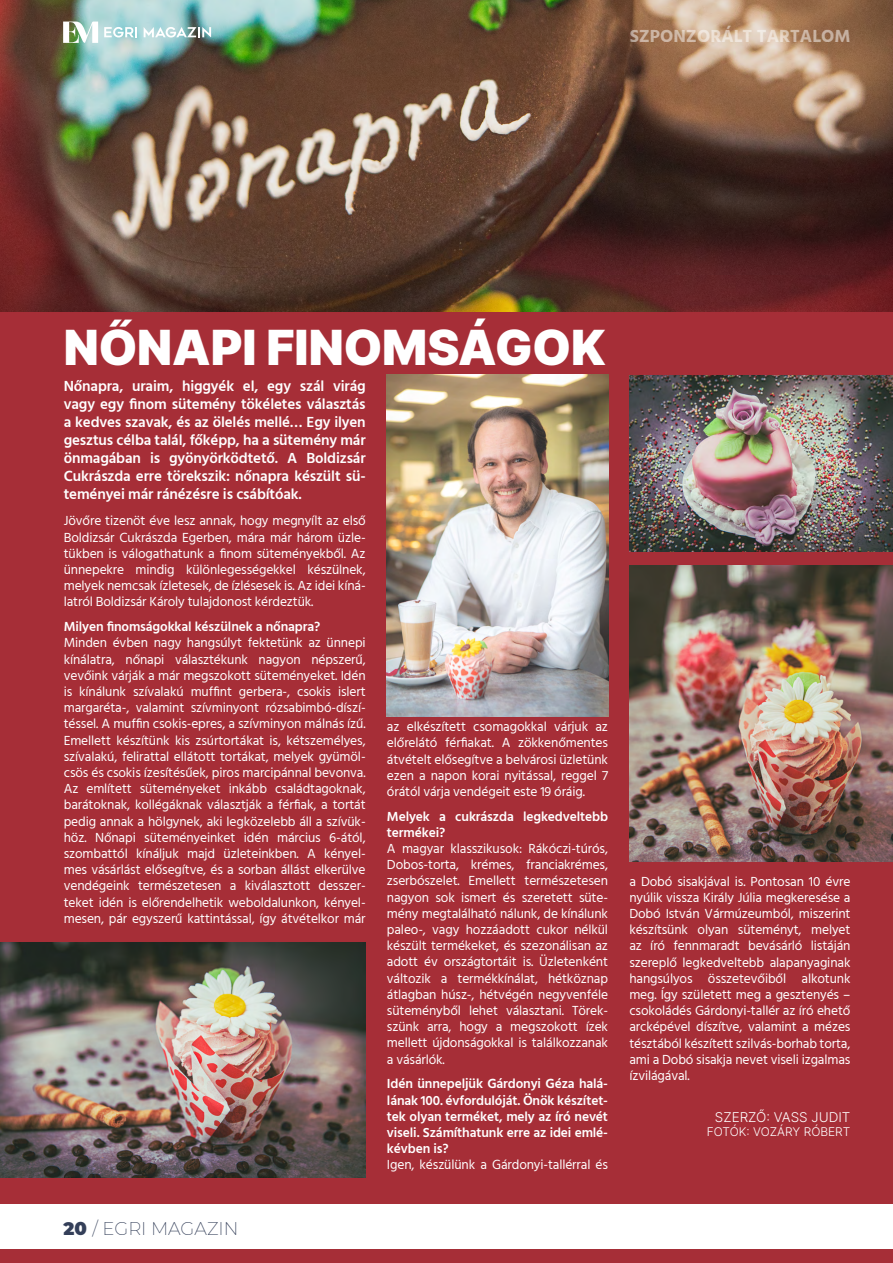
<style>
.page{position:relative;width:893px;height:1263px;background:#a62e37}
.page>*{position:absolute;margin:0;border:0;box-sizing:border-box;transform-origin:0 0}
.t1{font:900 48.45px "Inter";color:#fff}
.t2{font:700 18px "Hind Siliguri";color:#fff}
.t3{font:200 18px "Montserrat";color:#343f59}
.t4{font:600 15px/18px "Hind Siliguri";letter-spacing:-.01em;color:#fff;text-align:justify}
.t5{font:13.5px/16.2px "Hind Siliguri";letter-spacing:-.01em;color:#fff;text-align:justify}
.t6{font:600 13.5px/16.2px "Hind Siliguri";letter-spacing:-.01em;color:#fff}
.t7{font:300 13.5px "Inter";color:#fff}
.t8{font:300 12px "Inter";color:#fff}
.s1{font-weight:900}
</style>
<div class="page">
<div style="left:0;top:1204px;width:893px;height:44px;background:#fff"></div>
<img style="left:0;top:0;width:893px;height:312px">
<svg style="left:63px;top:22px;width:35px;height:21px"></svg>
<svg style="left:104px;top:27px;width:33px;height:10px"></svg>
<svg style="left:144px;top:27px;width:67px;height:10px"></svg>
<img style="left:387px;top:374px;width:221px;height:342px">
<img style="left:0;top:943px;width:366px;height:235px">
<img style="left:629px;top:376px;width:264px;height:175px">
<img style="left:629px;top:566px;width:264px;height:296px">
<h2 class="t2" style="left:629px;top:22px;width:222px">SZPONZORÁLT TARTALOM</h2>
<h1 class="t1" style="left:64px;top:312px;width:543px">NŐNAPI FINOMSÁGOK</h1>
<p class="t4" style="left:64px;top:378px;width:303px">Nőnapra, uraim, higgyék el, egy szál virág vagy egy finom sütemény tökéletes választás a kedves szavak, és az ölelés mellé… Egy ilyen gesztus célba talál, főképp, ha a sütemény már önmagában is gyönyörködtető. A Boldizsár Cukrászda erre törekszik: nőnapra készült sü&shy;teményei már ránézésre is csábítóak.</p>
<p class="t5" style="left:64px;top:514px;width:303px">Jövőre tizenöt éve lesz annak, hogy megnyílt az első Boldizsár Cukrászda Egerben, mára már három üzle&shy;tükben is válogathatunk a finom süteményekből. Az ünnepekre mindig különlegességekkel készülnek, melyek nemcsak ízletesek, de ízlésesek is. Az idei kíná&shy;latról Boldizsár Károly tulajdonost kérdeztük.</p>
<p class="t6" style="left:64px;top:619px;width:258px">Milyen finomságokkal készülnek a nőnapra?</p>
<p class="t5" style="left:64px;top:636px;width:303px">Minden évben nagy hangsúlyt fektetünk az ünnepi kínálatra, nőnapi választékunk nagyon népszerű, vevőink várják a már megszokott süteményeket. Idén is kínálunk szívalakú muffint gerbera-, csokis islert margaréta-, valamint szívminyont rózsabimbó-díszí&shy;téssel. A muffin csokis-epres, a szívminyon málnás ízű.<br>Emellett készítünk kis zsúrtortákat is, kétszemélyes, szívalakú, felirattal ellátott tortákat, melyek gyümöl&shy;csös és csokis ízesítésűek, piros marcipánnal bevonva.<br>Az említett süteményeket inkább családtagoknak, barátoknak, kollégáknak választják a férfiak, a tortát pedig annak a hölgynek, aki legközelebb áll a szívük&shy;höz. Nőnapi süteményeinket idén március 6-ától, szombattól kínáljuk majd üzleteinkben. A kényel&shy;mes vásárlást elősegítve, és a sorban állást elkerülve vendégeink természetesen a kiválasztott desszer&shy;teket idén is előrendelhetik weboldalunkon, kényel&shy;mesen, pár egyszerű kattintással, így átvételkor már</p>
<h2 class="t3" style="left:64px;top:1216px;width:176px"><span class="s1">20</span> / EGRI MAGAZIN</h2>
<p class="t5" style="left:387px;top:719px;width:223px">az elkészített csomagokkal várjuk az előrelátó férfiakat. A zökkenőmentes átvételt elősegítve a belvárosi üzletünk ezen a napon korai nyitással, reggel 7 órától várja vendégeit este 19 óráig.</p>
<p class="t6" style="left:387px;top:809px;width:223px">Melyek a cukrászda legkedveltebb termékei?</p>
<p class="t5" style="left:387px;top:841px;width:223px">A magyar klasszikusok: Rákóczi-túrós, Dobos-torta, krémes, franciakrémes, zserbószelet. Emellett természetesen nagyon sok ismert és szeretett süte&shy;mény megtalálható nálunk, de kínálunk paleo-, vagy hozzáadott cukor nélkül készült termékeket, és szezonálisan az adott év országtortáit is. Üzletenként változik a termékkínálat, hétköznap átlagban húsz-, hétvégén negyvenféle süteményből lehet választani. Törek&shy;szünk arra, hogy a megszokott ízek mellett újdonságokkal is találkozzanak a vásárlók.</p>
<p class="t6" style="left:387px;top:1076px;width:223px;text-align:justify">Idén ünnepeljük Gárdonyi Géza halá&shy;lának 100. évfordulóját. Önök készítet&shy;tek olyan terméket, mely az író nevét viseli. Számíthatunk erre az idei emlé&shy;kévben is?</p>
<p class="t5" style="left:387px;top:1158px;width:223px">Igen, készülünk a Gárdonyi-tallérral és</p>
<p class="t5" style="left:629px;top:874px;width:223px">a Dobó sisakjával is. Pontosan 10 évre nyúlik vissza Király Júlia megkeresése a Dobó István Vármúzeumból, miszerint készítsünk olyan süteményt, melyet az író fennmaradt bevásárló listáján szereplő legkedveltebb alapanyaginak hangsúlyos összetevőiből alkotunk meg. Így született meg a gesztenyés – csokoládés Gárdonyi-tallér az író ehető arcképével díszítve, valamint a mézes tésztából készített szilvás-borhab torta, ami a Dobó sisakja nevet viseli izgalmas ízvilágával.</p>
<p class="t7" style="left:715px;top:1107px;width:137px">SZERZŐ: VASS JUDIT</p>
<p class="t8" style="left:707px;top:1123px;width:145px">FOTÓK: VOZÁRY RÓBERT</p>
</div>
